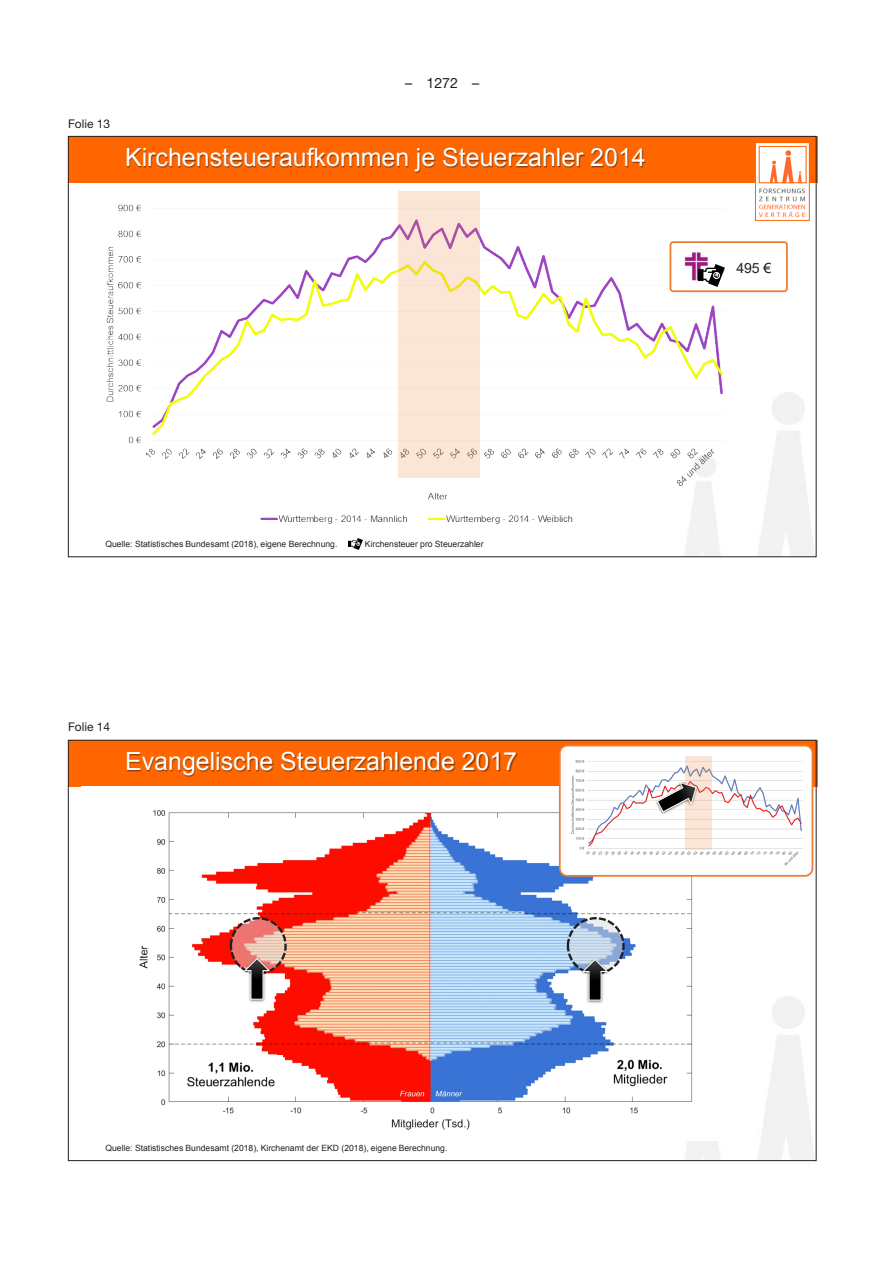
<style>
.page{position:relative;width:893px;height:1263px;background:#fff}
.page>*{position:absolute;margin:0;border:0;box-sizing:border-box;transform-origin:0 0}
.t1{font:25.05px "Arial";color:#fff}
.t2{font:14.25px "Helvetica Neue LT";color:#231f20}
.t3{font:14.1px "Arial";color:#231f20}
.t4{font:12px "Helvetica Neue LT";color:#231f20}
.t5{font:8.55px "Arial";color:#231f20}
</style>
<div class="page">
<div style="left:68px;top:136px;width:749px;height:47px;background:#f60"></div>
<div style="left:755px;top:143px;width:54px;height:77px;background:#fff"></div>
<div style="left:755px;top:143px;width:54px;height:77px;border:1px solid #f60"></div>
<img style="left:758px;top:146px;width:49px;height:71px">
<div style="left:759px;top:146px;width:47px;height:37px;border:1px solid #f60"></div>
<img style="left:106px;top:199px;width:631px;height:332px">
<img style="left:127px;top:148px;width:519px;height:25px">
<svg style="left:349px;top:538px;width:13px;height:12px"></svg>
<div style="left:399px;top:191px;width:81px;height:287px;background:#fbe5d6"></div>
<div style="left:670px;top:241px;width:118px;height:51px;background:#fff;border:2px solid #ed7d31;border-radius:3px"></div>
<img style="left:684px;top:252px;width:24px;height:29px">
<img style="left:698px;top:262px;width:27px;height:25px">
<div style="left:68px;top:740px;width:749px;height:47px;background:#f60"></div>
<img style="left:81px;top:786px;width:612px;height:344px">
<div style="left:559px;top:745px;width:254px;height:132px;background:#fff;border:2px solid #ed7d31;border-radius:7px"></div>
<img style="left:571px;top:758px;width:232px;height:108px">
<img style="left:110px;top:752px;width:424px;height:41px">
<img style="left:180px;top:1055px;width:102px;height:38px">
<div style="left:231px;top:918px;width:55px;height:55px;background:#dcdddf;border-radius:50%;opacity:.5"></div>
<div style="left:230px;top:917px;width:57px;height:57px;border:2px dashed #231f20;border-radius:50%"></div>
<div style="left:568px;top:918px;width:55px;height:55px;background:#dcdddf;border-radius:50%;opacity:.5"></div>
<div style="left:567px;top:917px;width:58px;height:57px;border:2px dashed #231f20;border-radius:50%"></div>
<div style="left:686px;top:756px;width:26px;height:94px;background:#ed7d31;opacity:.2"></div>
<img style="left:579px;top:956px;width:32px;height:49px">
<svg style="left:582px;top:959px;width:26px;height:42px"></svg>
<img style="left:241px;top:956px;width:32px;height:48px">
<svg style="left:244px;top:958px;width:26px;height:42px"></svg>
<img style="left:653px;top:779px;width:47px;height:38px">
<svg style="left:657px;top:782px;width:40px;height:31px"></svg>
<h3 class="t4" style="left:68px;top:116px;width:44px">Folie 13</h3>
<h2 class="t2" style="left:405px;top:74px;width:76px">– 1272 –</h2>
<h1 class="t1" style="left:125px;top:141px;width:522px">Kirchensteueraufkommen je Steuerzahler 2014</h1>
<h3 class="t3" style="left:736px;top:258px;width:37px">495 €</h3>
<p class="t5" style="left:105px;top:538px;width:234px">Quelle: Statistisches Bundesamt (2018), eigene Berechnung.</p>
<p class="t5" style="left:365px;top:538px;width:120px">Kirchensteuer pro Steuerzahler</p>
<h3 class="t4" style="left:68px;top:720px;width:44px">Folie 14</h3>
<h1 class="t1" style="left:125px;top:745px;width:394px">Evangelische Steuerzahlende 2017</h1>
<p class="t5" style="left:105px;top:1142px;width:344px">Quelle: Statistisches Bundesamt (2018), Kirchenamt der EKD (2018), eigene Berechnung.</p>
</div>
